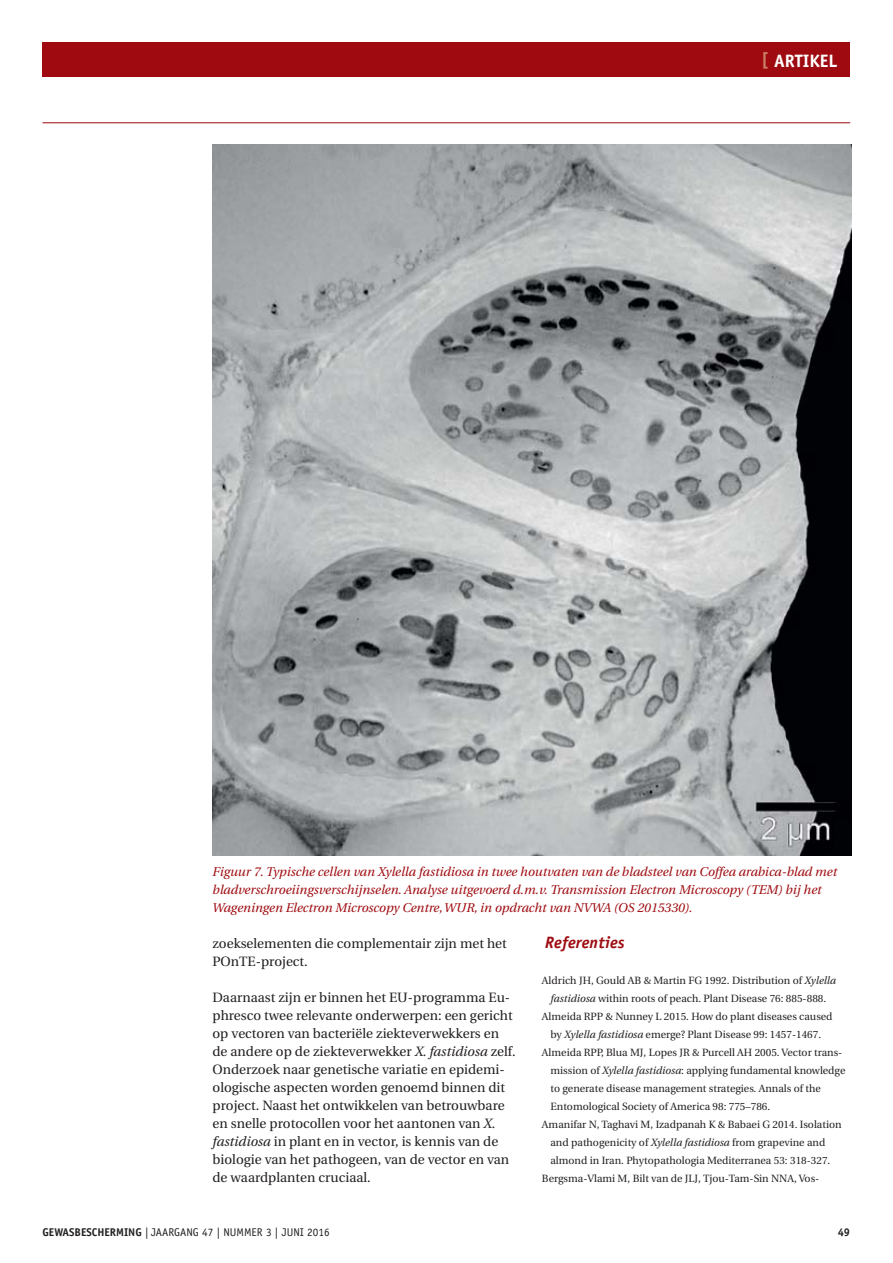
<style>
.page{position:relative;width:893px;height:1263px;background:#fff}
.page>*{position:absolute;margin:0;border:0;box-sizing:border-box;transform-origin:0 0}
.t1{font:700 18px "Officina Sans";color:#fff}
.t2{font:italic 700 16.5px "Officina Sans";letter-spacing:.015em;color:#9e0a0f}
.t3{font:13.5px/18px "Utopia";color:#231f20}
.t4{font:italic 12.75px/18px "Utopia";color:#9e0a0f}
.t5{font:11.25px "Officina Sans";color:#231f20}
.t6{font:700 11.25px "Officina Sans";color:#231f20}
.t7{font:10.5px "Utopia";color:#231f20}
.s1{color:#cb7c64}
.s2{font-style:italic}
.s3{font-weight:700}
</style>
<div class="page">
<div style="left:43px;top:43px;width:807px;height:34px;background:#9e0a0f"></div>
<hr style="left:43px;top:122px;width:807px;height:1px;background:#9e0a0f">
<img style="left:213px;top:144px;width:638px;height:712px">
<h1 class="t1" style="left:761px;top:54px;width:78px"><span class="s1">[</span> ARTIKEL</h1>
<p class="t4" style="left:213px;top:864px;width:626px">Figuur 7. Typische cellen van Xylella fastidiosa in twee houtvaten van de bladsteel van Coffea arabica-blad met bladverschroeiingsverschijnselen. Analyse uitgevoerd d.m.v. Transmission Electron Microscopy (TEM) bij het<br>Wageningen Electron Microscopy Centre, WUR, in opdracht van NVWA (OS 2015330).</p>
<p class="t3" style="left:213px;top:936px;width:296px">zoekselementen die complementair zijn met het<br>POnTE-project.</p>
<p class="t3" style="left:213px;top:990px;width:305px">Daarnaast zijn er binnen het EU-programma Eu&shy;phresco twee relevante onderwerpen: een gericht op vectoren van bacteriële ziekteverwekkers en de andere op de ziekteverwekker <span class="s2">X. fastidiosa</span> zelf.<br>Onderzoek naar genetische variatie en epidemi&shy;ologische aspecten worden genoemd binnen dit project. Naast het ontwikkelen van betrouwbare en snelle protocollen voor het aantonen van <span class="s2">X. fastidiosa</span> in plant en in vector, is kennis van de biologie van het pathogeen, van de vector en van de waardplanten cruciaal.</p>
<h2 class="t2" style="left:545px;top:936px;width:81px">Referenties</h2>
<p class="t7" style="left:542px;top:976px;width:296px">Aldrich JH, Gould AB &amp; Martin FG 1992. Distribution of <span class="s2">Xylella</span></p>
<p class="t7" style="left:550px;top:994px;width:277px"><span class="s2">fastidiosa</span> within roots of peach. Plant Disease 76: 885-888.</p>
<p class="t7" style="left:542px;top:1012px;width:292px">Almeida RPP &amp; Nunney L 2015. How do plant diseases caused</p>
<p class="t7" style="left:550px;top:1030px;width:272px">by <span class="s2">Xylella fastidiosa</span> emerge? Plant Disease 99: 1457-1467.</p>
<p class="t7" style="left:542px;top:1048px;width:302px">Almeida RPP, Blua MJ, Lopes JR &amp; Purcell AH 2005. Vector trans-</p>
<p class="t7" style="left:550px;top:1066px;width:296px">mission of <span class="s2">Xylella fastidiosa</span>: applying fundamental knowledge</p>
<p class="t7" style="left:550px;top:1084px;width:272px">to generate disease management strategies<span class="s2">.</span> Annals of the</p>
<p class="t7" style="left:550px;top:1102px;width:221px">Entomological Society of America 98: 775–786.</p>
<p class="t7" style="left:542px;top:1120px;width:301px">Amanifar N, Taghavi M, Izadpanah K &amp; Babaei G 2014. Isolation</p>
<p class="t7" style="left:550px;top:1138px;width:276px">and pathogenicity of <span class="s2">Xylella fastidiosa</span> from grapevine and</p>
<p class="t7" style="left:550px;top:1156px;width:281px">almond in Iran. Phytopathologia Mediterranea 53: 318-327.</p>
<p class="t7" style="left:542px;top:1174px;width:279px">Bergsma-Vlami M, Bilt van de JLJ, Tjou-Tam-Sin NNA, Vos-</p>
<p class="t5" style="left:42px;top:1228px;width:289px"><span class="s3">GEWASBESCHERMING</span> | JAARGANG 47 | NUMMER 3 | JUNI 2016</p>
<p class="t6" style="left:838px;top:1228px;width:14px">49</p>
</div>
